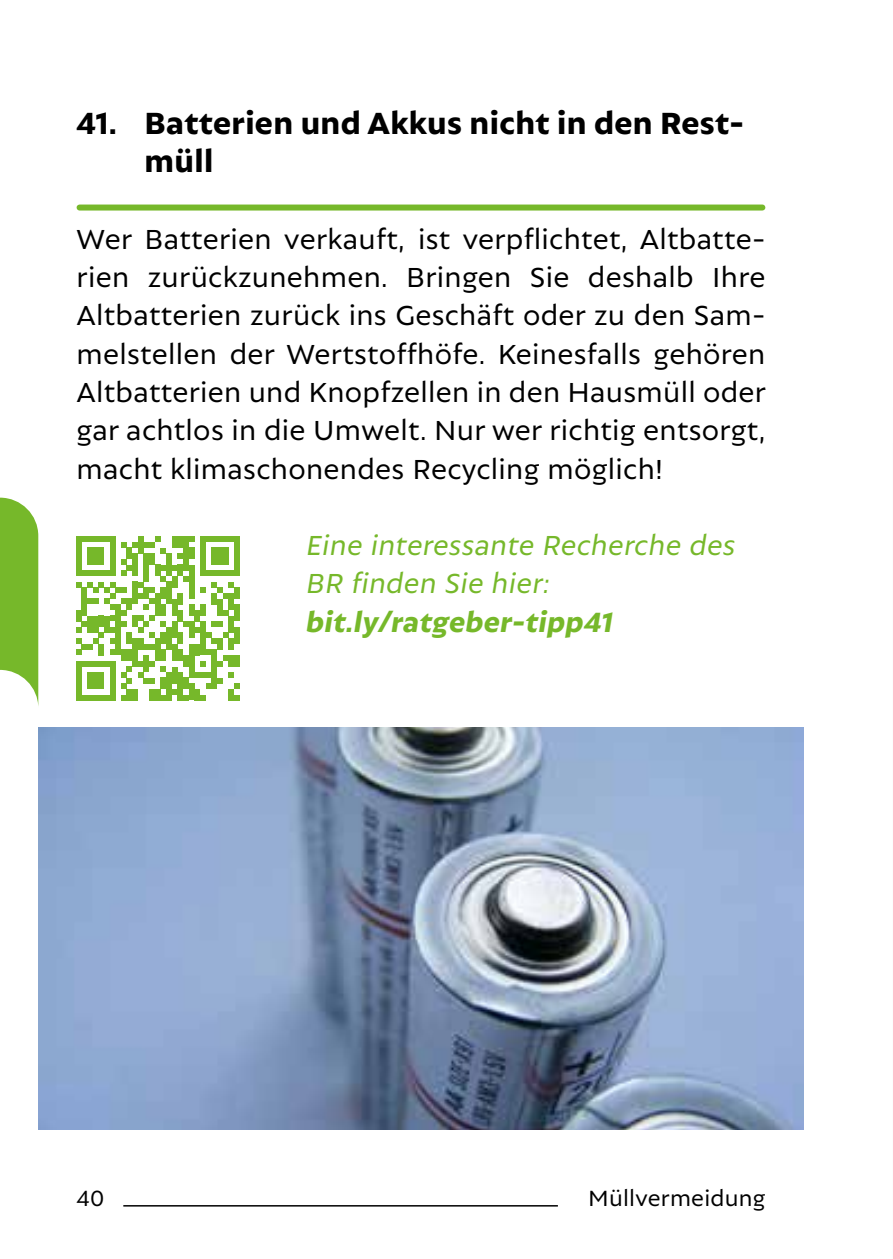
<style>
.page{position:relative;width:893px;height:1259px;background:#fff}
.page>*{position:absolute;margin:0;border:0;box-sizing:border-box;transform-origin:0 0}
.t1{font:800 33px/38.4px "Autor";letter-spacing:.01em;color:#000}
.t2{font:30px/38.4px "Autor";letter-spacing:.01em;color:#000;text-align:justify}
.t3{font:italic 30px/38.4px "Autor";letter-spacing:.01em;color:#76b82a}
.t4{font:italic 800 30px "Autor";letter-spacing:.01em;color:#76b82a}
.t5{font:24px "Autor";letter-spacing:.01em;color:#000}
</style>
<div class="page">
<div style="left:80px;top:204px;width:682px;height:6px;background:#76b82a"></div>
<img style="left:38px;top:727px;width:766px;height:402px">
<svg style="left:76px;top:536px;width:164px;height:164px"></svg>
<hr style="left:123px;top:1205px;width:435px;height:1px;background:#000">
<svg style="left:0;top:497px;width:38px;height:206px"></svg>
<p class="t1" style="left:145px;top:103px;width:601px;text-indent:-68px">41. Batterien und Akkus nicht in den Rest&shy;müll</p>
<p class="t2" style="left:77px;top:219px;width:691px">Wer Batterien verkauft, ist verpflichtet, Altbatte&shy;rien zurückzunehmen. Bringen Sie deshalb Ihre Altbatterien zurück ins Geschäft oder zu den Sam&shy;melstellen der Wertstoffhöfe. Keinesfalls gehören Altbatterien und Knopfzellen in den Hausmüll oder gar achtlos in die Umwelt. Nur wer richtig entsorgt, macht klimaschonendes Recycling möglich!</p>
<p class="t3" style="left:306px;top:525px;width:431px">Eine interessante Recherche des<br>BR finden Sie hier:</p>
<p class="t4" style="left:306px;top:604px;width:308px">bit.ly/ratgeber-tipp41</p>
<p class="t5" style="left:77px;top:1183px;width:29px">40</p>
<p class="t5" style="left:588px;top:1183px;width:179px">Müllvermeidung</p>
</div>
